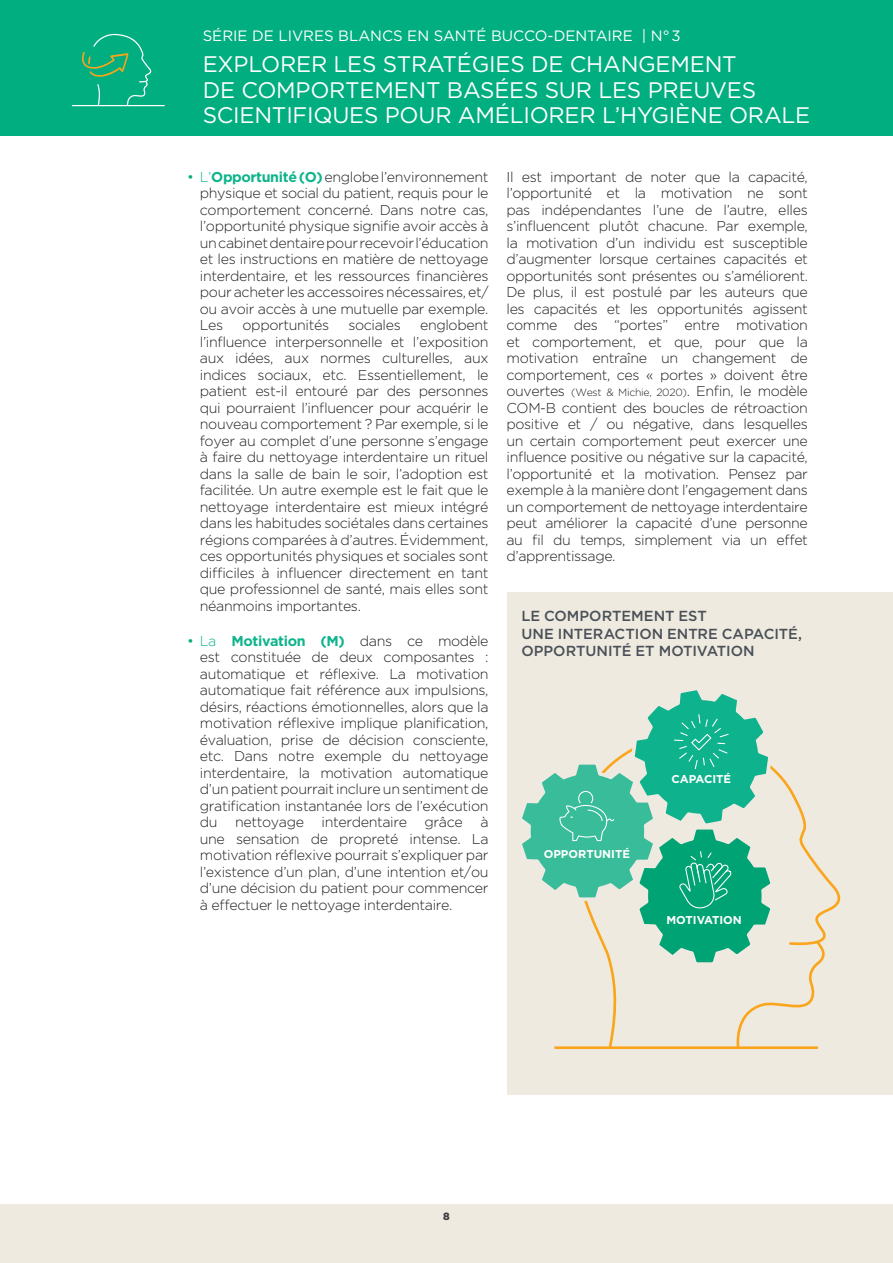
<style>
.page{position:relative;width:893px;height:1263px;background:#fff}
.page>*{position:absolute;margin:0;border:0;box-sizing:border-box;transform-origin:0 0}
.t1{font:22.5px/25.5px "Gotham";letter-spacing:-.01em;color:#fff}
.t2{font:15px "Gotham";color:#fff}
.t3{font:500 14.55px/17.4px "Gotham";letter-spacing:-.005em;color:#495057}
.t4{font:300 14.25px/16.5px "Gotham";letter-spacing:-.025em;color:#231f20;text-align:justify}
.t5{font:700 11.4px "Gotham";color:#fff}
.t6{font:900 10.5px "Gotham";color:#3e3e3f}
.s1{font-size:14.55px;color:#00ae80}
.s2{color:#0eb48b}
.s3{font-weight:700;color:#0eb48b}
.s4{font-size:10.5px}
</style>
<div class="page">
<div style="left:507px;top:592px;width:386px;height:502px;background:#efeae0"></div>
<svg style="left:522px;top:690px;width:306px;height:359px"></svg>
<div style="left:0;top:0;width:893px;height:136px;background:#00ae80"></div>
<hr style="left:72px;top:105px;width:92px;height:1px;background:#fff">
<svg style="left:82px;top:33px;width:71px;height:74px"></svg>
<div style="left:0;top:1204px;width:893px;height:59px;background:#efeae0"></div>
<p class="t2" style="left:203px;top:26px;width:480px">SÉRIE DE LIVRES BLANCS EN SANTÉ BUCCO-DENTAIRE | N° 3</p>
<h1 class="t1" style="left:203px;top:51px;width:609px">EXPLORER LES STRATÉGIES DE CHANGEMENT<br>DE COMPORTEMENT BASÉES SUR LES PREUVES<br>SCIENTIFIQUES POUR AMÉLIORER L’HYGIÈNE ORALE</h1>
<p class="t4" style="left:200px;top:168px;width:290px;text-indent:-13px"><span class="s1">•</span> <span class="s2">L’</span><span class="s3">Opportunité (O)</span> englobe l’environnement physique et social du patient, requis pour le comportement concerné. Dans notre cas, l’opportunité physique signifie avoir accès à un cabinet dentaire pour recevoir l’éducation et les instructions en matière de nettoyage interdentaire, et les ressources financières pour acheter les accessoires nécessaires, et/ ou avoir accès à une mutuelle par exemple.<br>Les</p>
<p class="t4" style="left:200px;top:317px;width:290px;text-indent:220px">englobent l’influence interpersonnelle et l’exposition aux idées, aux normes culturelles, aux indices sociaux, etc. Essentiellement, le patient est-il entouré par des personnes qui pourraient l’influencer pour acquérir le nouveau comportement ? Par exemple, si le foyer au complet d’une personne s’engage à faire du nettoyage interdentaire un rituel dans la salle de bain le soir, l’adoption est facilitée. Un autre exemple est le fait que le nettoyage interdentaire est mieux intégré dans les habitudes sociétales dans certaines régions comparées à d’autres. Évidemment, ces opportunités physiques et sociales sont difficiles à influencer directement en tant que professionnel de santé, mais elles sont néanmoins importantes.</p>
<p class="t4" style="left:200px;top:632px;width:290px;text-indent:-13px"><span class="s1">•</span> <span class="s2">La</span> <span class="s3">Motivation (M)</span> dans ce modèle est constituée de deux composantes : automatique et réflexive. La motivation automatique fait référence aux impulsions, désirs, réactions émotionnelles, alors que la motivation réflexive implique planification, évaluation, prise de décision consciente, etc. Dans notre exemple du nettoyage interdentaire, la motivation automatique d’un patient pourrait inclure un sentiment de gratification instantanée lors de l’exécution du nettoyage interdentaire grâce à une sensation de propreté intense. La motivation réflexive pourrait s’expliquer par l’existence d’un plan, d’une intention et/ou d’une décision du patient pour commencer à effectuer le nettoyage interdentaire.</p>
<p class="t4" style="left:243px;top:317px;width:88px">opportunités</p>
<p class="t4" style="left:348px;top:317px;width:54px">sociales</p>
<p class="t4" style="left:506px;top:168px;width:303px">Il est important de noter que la capacité, l’opportunité et la motivation ne sont pas indépendantes l’une de l’autre, elles s’influencent plutôt chacune. Par exemple, la motivation d’un individu est susceptible d’augmenter lorsque certaines capacités et opportunités sont présentes ou s’améliorent.<br>De plus, il est postulé par les auteurs que les capacités et les opportunités agissent comme des “portes” entre motivation et comportement, et que, pour que la motivation entraîne un changement de comportement, ces « portes » doivent être ouvertes <span class="s4">(West &amp; Michie, 2020)</span>. Enfin, le modèle COM-B contient des boucles de rétroaction positive et / ou négative, dans lesquelles un certain comportement peut exercer une influence positive ou négative sur la capacité, l’opportunité et la motivation. Pensez par exemple à la manière dont l’engagement dans un comportement de nettoyage interdentaire peut améliorer la capacité d’une personne au fil du temps, simplement via un effet d’apprentissage.</p>
<p class="t3" style="left:521px;top:607px;width:282px">LE COMPORTEMENT EST<br>UNE INTERACTION ENTRE CAPACITÉ,<br>OPPORTUNITÉ ET MOTIVATION</p>
<p class="t5" style="left:544px;top:846px;width:88px">OPPORTUNITÉ</p>
<p class="t5" style="left:671px;top:771px;width:61px">CAPACITÉ</p>
<p class="t5" style="left:666px;top:912px;width:77px">MOTIVATION</p>
<p class="t6" style="left:443px;top:1209px;width:8px">8</p>
</div>
